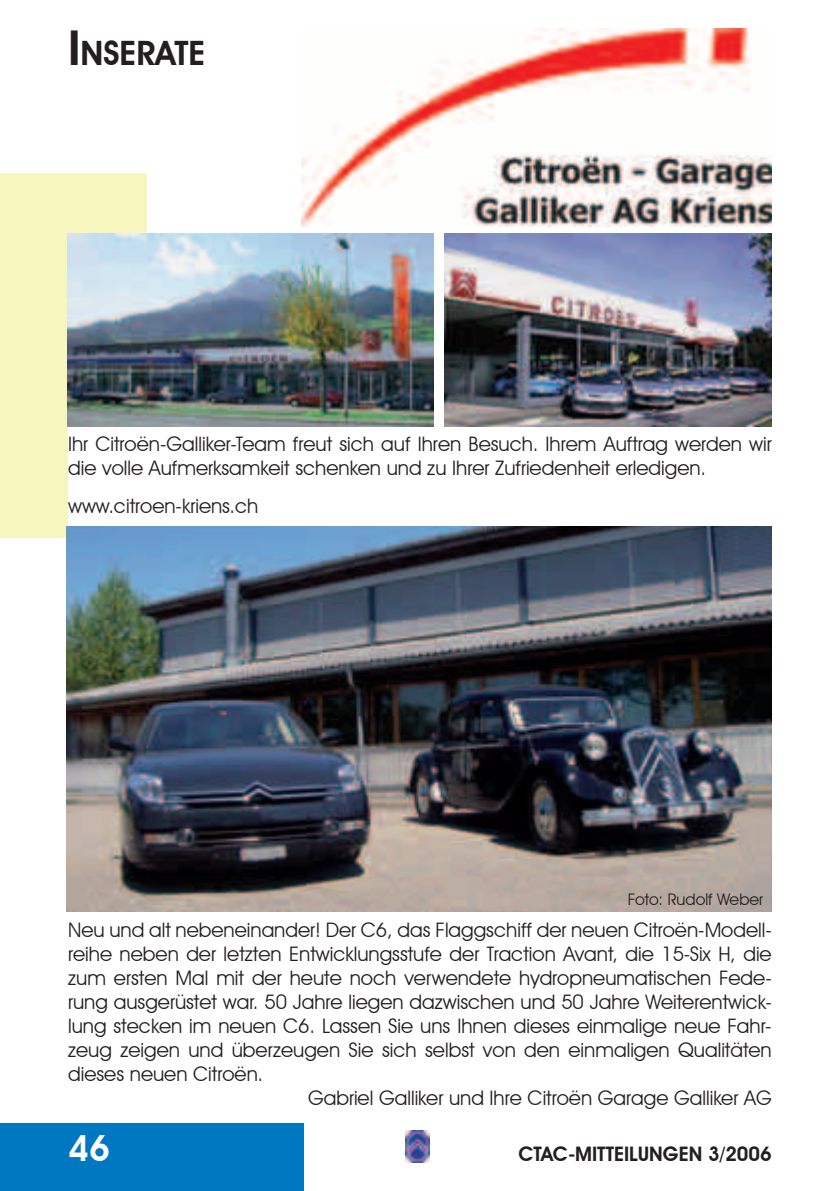
<style>
.page{position:relative;width:840px;height:1191px;background:#fff}
.page>*{position:absolute;margin:0;border:0;box-sizing:border-box;transform-origin:0 0}
.t1{font:600 36px "Avant Garde IT Cby BT";color:#fff}
.t2{font:600 33.6px "Avant Garde IT Cby BT";color:#231f20}
.t3{font:20px/24px "Avant Garde IT Cby BT";color:#231f20}
.t4{font:600 20px "Avant Garde IT Cby BT";color:#231f20}
.t5{font:16px "Avant Garde IT Cby BT";color:#231f20}
.s1{font-size:48px}
</style>
<div class="page">
<div style="left:0;top:1123px;width:303px;height:68px;background:#0078c1"></div>
<div style="left:0;top:173px;width:146px;height:364px;background:#f6f6be"></div>
<div style="left:68px;top:426px;width:102px;height:116px;background:#fff"></div>
<img style="left:66px;top:526px;width:705px;height:386px">
<img style="left:444px;top:234px;width:327px;height:192px">
<img style="left:68px;top:234px;width:365px;height:192px">
<img style="left:302px;top:28px;width:469px;height:199px">
<img style="left:405px;top:1130px;width:24px;height:32px">
<h2 class="t2" style="left:68px;top:33px;width:139px"><span class="s1">I</span>NSERATE</h2>
<p class="t3" style="left:68px;top:431px;width:704px">Ihr Citroën-Galliker-Team freut sich auf Ihren Besuch. Ihrem Auftrag werden wir die volle Aufmerksamkeit schenken und zu Ihrer Zufriedenheit erledigen.</p>
<p class="t3" style="left:68px;top:494px;width:192px">www.citroen-kriens.ch</p>
<p class="t5" style="left:627px;top:889px;width:137px">Foto: Rudolf Weber</p>
<p class="t3" style="left:68px;top:917px;width:704px">Neu und alt nebeneinander! Der C6, das Flaggschiff der neuen Citroën-Modell-</p>
<p class="t3" style="left:68px;top:941px;width:704px">reihe neben der letzten Entwicklungsstufe der Traction Avant, die 15-Six H, die</p>
<p class="t3" style="left:68px;top:965px;width:704px">zum ersten Mal mit der heute noch verwendete hydropneumatischen Fede-</p>
<p class="t3" style="left:68px;top:989px;width:704px">rung ausgerüstet war. 50 Jahre liegen dazwischen und 50 Jahre Weiterentwick-</p>
<p class="t3" style="left:68px;top:1013px;width:704px">lung stecken im neuen C6. Lassen Sie uns Ihnen dieses einmalige neue Fahr-</p>
<p class="t3" style="left:68px;top:1037px;width:704px">zeug zeigen und überzeugen Sie sich selbst von den einmaligen Qualitäten</p>
<p class="t3" style="left:68px;top:1061px;width:196px">dieses neuen Citroën.</p>
<p class="t3" style="left:308px;top:1085px;width:465px">Gabriel Galliker und Ihre Citroën Garage Galliker AG</p>
<h1 class="t1" style="left:68px;top:1126px;width:43px">46</h1>
<p class="t4" style="left:518px;top:1141px;width:255px">CTAC-MITTEILUNGEN 3/2006</p>
</div>
